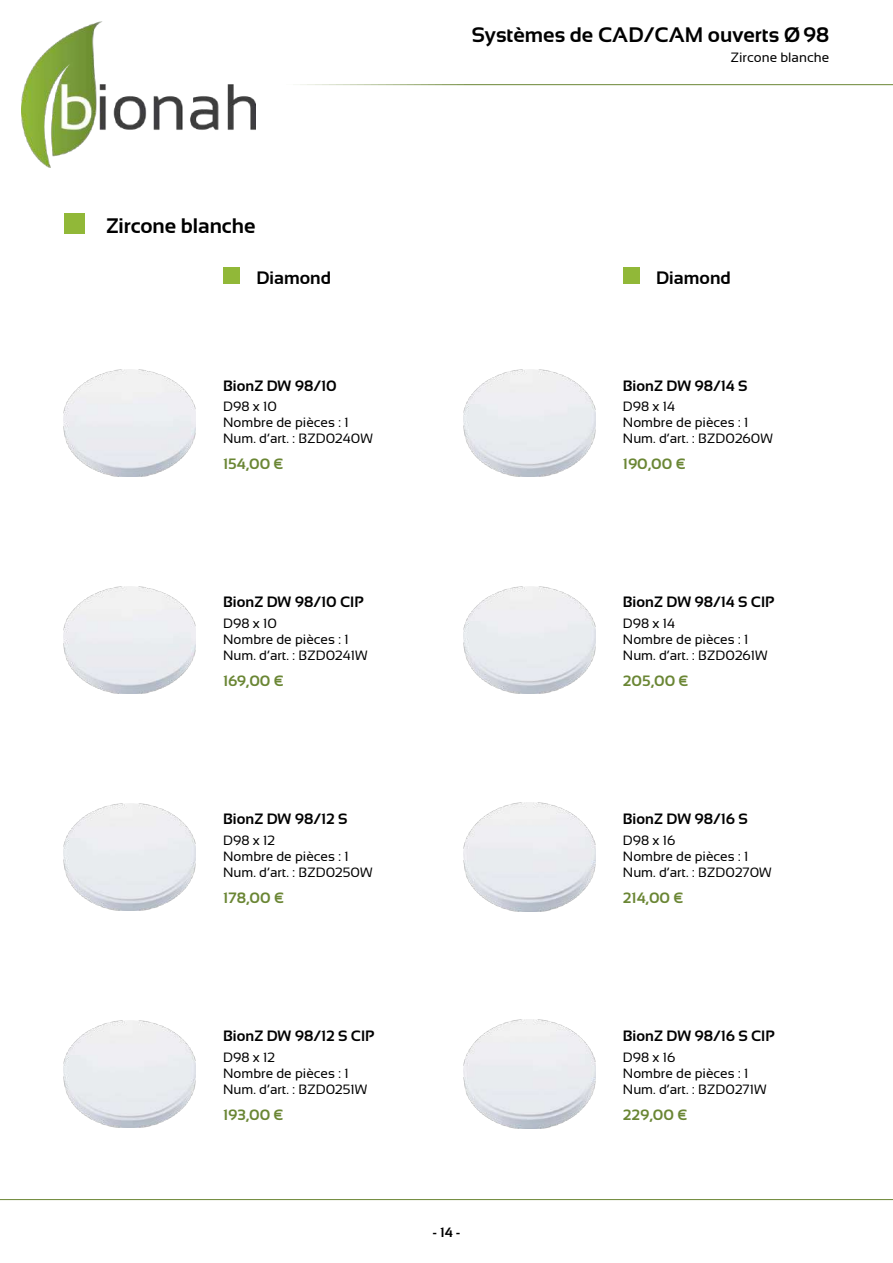
<style>
.page{position:relative;width:893px;height:1263px;background:#fff}
.page>*{position:absolute;margin:0;border:0;box-sizing:border-box;transform-origin:0 0}
.t1{font:700 21px "Sansation";color:#000}
.t2{font:700 18px "Sansation";color:#000}
.t3{font:700 15px "Sansation";color:#000}
.t4{font:700 15px "Sansation";color:#6a8634}
.t5{font:13.5px/16.2px "Sansation";color:#000}
.t6{font:700 13.5px "Sansation";color:#000}
</style>
<div class="page">
<svg style="left:0;top:1199px;width:893px;height:2px;background:#b4c198"></svg>
<svg style="left:300px;top:84px;width:593px;height:1px"></svg>
<img style="left:21px;top:21px;width:234px;height:147px">
<img style="left:64px;top:586px;width:132px;height:107px">
<img style="left:463px;top:1019px;width:132px;height:109px">
<img style="left:64px;top:1020px;width:132px;height:107px">
<img style="left:463px;top:587px;width:132px;height:106px">
<img style="left:64px;top:370px;width:132px;height:107px">
<img style="left:463px;top:802px;width:132px;height:109px">
<img style="left:64px;top:804px;width:132px;height:106px">
<img style="left:463px;top:370px;width:132px;height:106px">
<div style="left:223px;top:268px;width:16px;height:16px;background:#91b838"></div>
<div style="left:623px;top:268px;width:16px;height:16px;background:#91b838"></div>
<div style="left:64px;top:213px;width:21px;height:20px;background:#91b838"></div>
<h1 class="t1" style="left:106px;top:213px;width:151px">Zircone blanche</h1>
<h1 class="t1" style="left:472px;top:23px;width:359px">Systèmes de CAD/CAM ouverts Ø98</h1>
<p class="t5" style="left:730px;top:49px;width:100px">Zircone blanche</p>
<h2 class="t2" style="left:256px;top:268px;width:76px">Diamond</h2>
<h2 class="t2" style="left:656px;top:268px;width:76px">Diamond</h2>
<p class="t3" style="left:223px;top:377px;width:115px">BionZ DW 98/10</p>
<p class="t5" style="left:223px;top:398px;width:151px">D98 x 10<br>Nombre de pièces : 1<br>Num. d’art. : BZD0240W</p>
<p class="t4" style="left:223px;top:456px;width:62px">154,00 €</p>
<p class="t3" style="left:223px;top:594px;width:142px">BionZ DW 98/10 CIP</p>
<p class="t5" style="left:223px;top:615px;width:146px">D98 x 10<br>Nombre de pièces : 1<br>Num. d’art. : BZD0241W</p>
<p class="t4" style="left:223px;top:673px;width:62px">169,00 €</p>
<p class="t3" style="left:223px;top:811px;width:126px">BionZ DW 98/12 S</p>
<p class="t5" style="left:223px;top:832px;width:151px">D98 x 12<br>Nombre de pièces : 1<br>Num. d’art. : BZD0250W</p>
<p class="t4" style="left:223px;top:889px;width:63px">178,00 €</p>
<p class="t3" style="left:223px;top:1027px;width:153px">BionZ DW 98/12 S CIP</p>
<p class="t5" style="left:223px;top:1049px;width:146px">D98 x 12<br>Nombre de pièces : 1<br>Num. d’art. : BZD0251W</p>
<p class="t4" style="left:223px;top:1106px;width:62px">193,00 €</p>
<p class="t6" style="left:433px;top:1225px;width:29px">- 14 -</p>
<p class="t3" style="left:623px;top:377px;width:126px">BionZ DW 98/14 S</p>
<p class="t5" style="left:623px;top:398px;width:151px">D98 x 14<br>Nombre de pièces : 1<br>Num. d’art. : BZD0260W</p>
<p class="t4" style="left:623px;top:456px;width:64px">190,00 €</p>
<p class="t3" style="left:623px;top:594px;width:153px">BionZ DW 98/14 S CIP</p>
<p class="t5" style="left:623px;top:615px;width:146px">D98 x 14<br>Nombre de pièces : 1<br>Num. d’art. : BZD0261W</p>
<p class="t4" style="left:623px;top:673px;width:67px">205,00 €</p>
<p class="t3" style="left:623px;top:811px;width:126px">BionZ DW 98/16 S</p>
<p class="t5" style="left:623px;top:832px;width:150px">D98 x 16<br>Nombre de pièces : 1<br>Num. d’art. : BZD0270W</p>
<p class="t4" style="left:623px;top:889px;width:62px">214,00 €</p>
<p class="t3" style="left:623px;top:1027px;width:153px">BionZ DW 98/16 S CIP</p>
<p class="t5" style="left:623px;top:1049px;width:145px">D98 x 16<br>Nombre de pièces : 1<br>Num. d’art. : BZD0271W</p>
<p class="t4" style="left:623px;top:1106px;width:66px">229,00 €</p>
</div>
